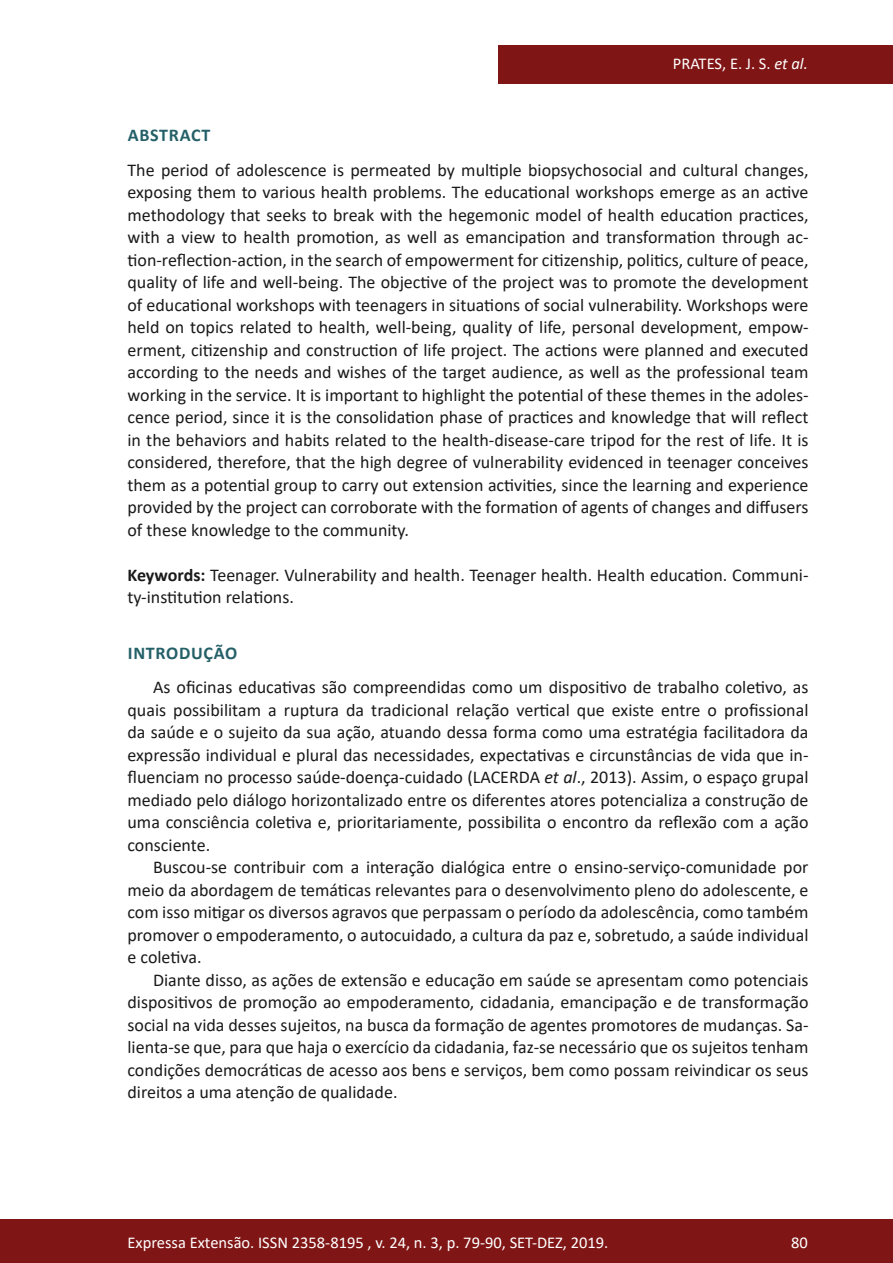
<style>
.page{position:relative;width:893px;height:1263px;background:#fff}
.page>*{position:absolute;margin:0;border:0;box-sizing:border-box;transform-origin:0 0}
.texto{font:18px/22.5px "Calibri";color:#1a1a1a;text-align:justify}
.subtitulo{font:700 18px "Calibri";letter-spacing:.04em;color:#246068}
.t1{font:16.5px "Calibri";color:#fff}
.s1{font-style:italic}
.s2{font-weight:700}
</style>
<div class="page">
<div style="left:0;top:1219px;width:893px;height:44px;background:#801515"></div>
<div style="left:498px;top:45px;width:395px;height:39px;background:#801515"></div>
<p class="t1" style="left:673px;top:52px;width:137px">PRATES, E. J. S. <span class="s1">et al.</span></p>
<p class="subtitulo" style="left:128px;top:122px;width:84px">ABSTRACT</p>
<p class="texto" style="left:128px;top:158px;width:683px">The period of adolescence is permeated by multiple biopsychosocial and cultural changes, exposing them to various health problems. The educational workshops emerge as an active methodology that seeks to break with the hegemonic model of health education practices, with a view to health promotion, as well as emancipation and transformation through ac&shy;tion-reflection-action, in the search of empowerment for citizenship, politics, culture of peace, quality of life and well-being. The objective of the project was to promote the development of educational workshops with teenagers in situations of social vulnerability. Workshops were held on topics related to health, well-being, quality of life, personal development, empow&shy;erment, citizenship and construction of life project. The actions were planned and executed according to the needs and wishes of the target audience, as well as the professional team working in the service. It is important to highlight the potential of these themes in the adoles&shy;cence period, since it is the consolidation phase of practices and knowledge that will reflect in the behaviors and habits related to the health-disease-care tripod for the rest of life. It is considered, therefore, that the high degree of vulnerability evidenced in teenager conceives them as a potential group to carry out extension activities, since the learning and experience provided by the project can corroborate with the formation of agents of changes and diffusers of these knowledge to the community.</p>
<p class="texto" style="left:128px;top:563px;width:682px"><span class="s2">Keywords:</span> Teenager. Vulnerability and health. Teenager health. Health education. Communi&shy;ty-institution relations.</p>
<p class="subtitulo" style="left:128px;top:640px;width:111px">INTRODUÇÃO</p>
<p class="texto" style="left:128px;top:675px;width:683px;text-indent:26px">As oficinas educativas são compreendidas como um dispositivo de trabalho coletivo, as quais possibilitam a ruptura da tradicional relação vertical que existe entre o profissional da saúde e o sujeito da sua ação, atuando dessa forma como uma estratégia facilitadora da expressão individual e plural das necessidades, expectativas e circunstâncias de vida que in&shy;fluenciam no processo saúde-doença-cuidado (LACERDA <span class="s1">et al</span>., 2013). Assim, o espaço grupal mediado pelo diálogo horizontalizado entre os diferentes atores potencializa a construção de uma consciência coletiva e, prioritariamente, possibilita o encontro da reflexão com a ação consciente.</p>
<p class="texto" style="left:128px;top:855px;width:682px;text-indent:26px">Buscou-se contribuir com a interação dialógica entre o ensino-serviço-comunidade por meio da abordagem de temáticas relevantes para o desenvolvimento pleno do adolescente, e com isso mitigar os diversos agravos que perpassam o período da adolescência, como também promover o empoderamento, o autocuidado, a cultura da paz e, sobretudo, a saúde individual e coletiva.</p>
<p class="texto" style="left:128px;top:968px;width:682px;text-indent:26px">Diante disso, as ações de extensão e educação em saúde se apresentam como potenciais dispositivos de promoção ao empoderamento, cidadania, emancipação e de transformação social na vida desses sujeitos, na busca da formação de agentes promotores de mudanças. Sa&shy;lienta-se que, para que haja o exercício da cidadania, faz-se necessário que os sujeitos tenham condições democráticas de acesso aos bens e serviços, bem como possam reivindicar os seus direitos a uma atenção de qualidade.</p>
<p class="t1" style="left:128px;top:1230px;width:482px">Expressa Extensão. ISSN 2358-8195 , v. 24, n. 3, p. 79-90, SET-DEZ, 2019.</p>
<p class="t1" style="left:791px;top:1230px;width:18px">80</p>
</div>
